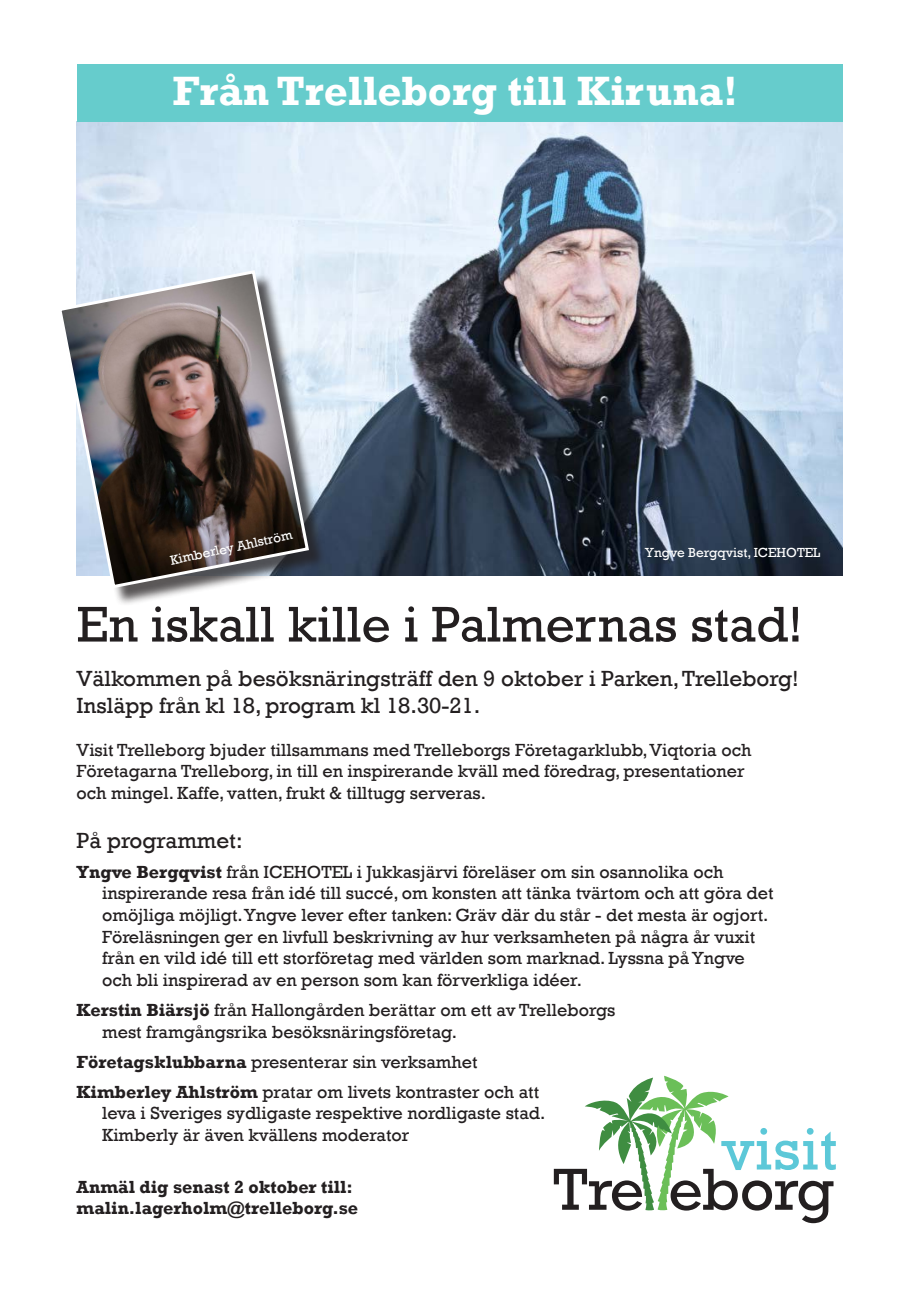
<style>
.page{position:relative;width:919px;height:1289px;background:#fff}
.page>*{position:absolute;margin:0;border:0;box-sizing:border-box;transform-origin:0 0}
.t1{font:60.3px "Rockwell";letter-spacing:-.015em;color:#231f20}
.t2{font:60.3px "Rockwell";letter-spacing:.01em;color:#5cc8d8}
.t3{font:51px "Rockwell";color:#231f20}
.t4{font:700 42px "Rockwell";color:#fff}
.t5{font:22.5px "Rockwell";color:#231f20}
.t6{font:18px/21.6px "Rockwell";color:#231f20}
.t7{font:700 18px/21.6px "Rockwell";color:#231f20}
.t8{font:13.5px "Rockwell";color:#fff}
.s1{font-weight:700}
</style>
<div class="page">
<img style="left:77px;top:122px;width:765px;height:453px">
<svg style="left:585px;top:1075px;width:143px;height:135px"></svg>
<div style="left:61px;top:273px;width:266px;height:333px;background:#231f20;opacity:.75"></div>
<img style="left:61px;top:268px;width:250px;height:322px">
<div style="left:77px;top:64px;width:765px;height:58px;background:#6cc"></div>
<p class="t4" style="left:172px;top:65px;width:567px">Från Trelleborg till Kiruna!</p>
<p class="t8" style="left:169px;top:553px;width:126px;rotate:-12deg">Kimberley Ahlström</p>
<p class="t8" style="left:645px;top:545px;width:176px">Yngve Bergqvist, ICEHOTEL</p>
<p class="t3" style="left:77px;top:595px;width:727px">En iskall kille i Palmernas stad!</p>
<p class="t5" style="left:77px;top:665px;width:723px">Välkommen på besöksnäringsträff den 9 oktober i Parken, Trelleborg!</p>
<p class="t5" style="left:77px;top:692px;width:405px">Insläpp från kl 18, program kl 18.30-21.</p>
<p class="t6" style="left:77px;top:739px;width:676px">Visit Trelleborg bjuder tillsammans med Trelleborgs Företagarklubb, Viqtoria och<br>Företagarna Trelleborg, in till en inspirerande kväll med föredrag, presentationer och mingel. Kaffe, vatten, frukt &amp; tilltugg serveras.</p>
<p class="t5" style="left:77px;top:827px;width:167px">På programmet:</p>
<p class="t6" style="left:102px;top:861px;width:673px;text-indent:-26px"><span class="s1">Yngve Bergqvist</span> från ICEHOTEL i Jukkasjärvi föreläser om sin osannolika och inspirerande resa från idé till succé, om konsten att tänka tvärtom och att göra det omöjliga möjligt. Yngve lever efter tanken: Gräv där du står - det mesta är ogjort.<br>Föreläsningen ger en livfull beskrivning av hur verksamheten på några år vuxit från en vild idé till ett storföretag med världen som marknad. Lyssna på Yngve och bli inspirerad av en person som kan förverkliga idéer.</p>
<p class="t6" style="left:102px;top:999px;width:515px;text-indent:-26px"><span class="s1">Kerstin Biärsjö</span> från Hallongården berättar om ett av Trelleborgs mest framgångsrika besöksnäringsföretag.</p>
<p class="t6" style="left:77px;top:1051px;width:402px"><span class="s1">Företagsklubbarna</span> presenterar sin verksamhet</p>
<p class="t6" style="left:102px;top:1081px;width:445px;text-indent:-26px"><span class="s1">Kimberley Ahlström</span> pratar om livets kontraster och att leva i Sveriges sydligaste respektive nordligaste stad.<br>Kimberly är även kvällens moderator</p>
<p class="t7" style="left:77px;top:1175px;width:283px">Anmäl dig senast 2 oktober till: malin.lagerholm@trelleborg.se</p>
<p class="t1" style="left:553px;top:1154px;width:282px">Tre eborg</p>
<p class="t2" style="left:721px;top:1114px;width:118px">visit</p>
</div>
